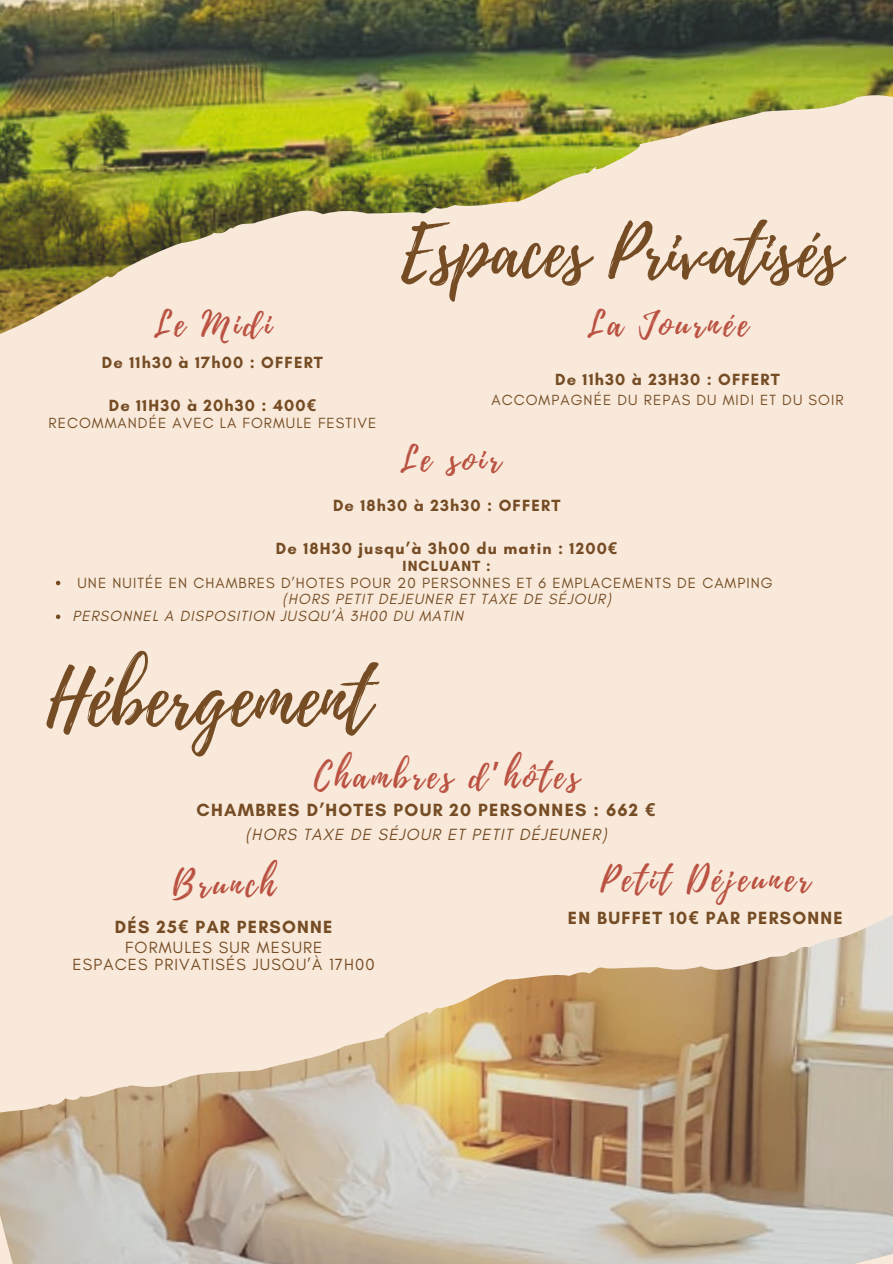
<style>
.page{position:relative;width:893px;height:1264px;background:#fff}
.page>*{position:absolute;margin:0;border:0;box-sizing:border-box;transform-origin:0 0}
.t1{font:78px "Playlist Script";color:#754c24}
.t2{font:69.75px "Playlist Script";color:#754c24}
.t3{font:34.5px "Playlist Script";letter-spacing:.1em;color:#ba5141}
.t4{font:700 18px "Glacial Indifference";letter-spacing:.07em;color:#754c24}
.t5{font:700 16.5px "Glacial Indifference";letter-spacing:.07em;color:#754c24}
.t6{font:16.5px/16.8px "Glacial Indifference";letter-spacing:.07em;color:#754c24;text-align:center}
.t7{font:italic 16.5px "Glacial Indifference";letter-spacing:.07em;color:#754c24}
.t8{font:15px "Glacial Indifference";letter-spacing:.07em;color:#754c24}
.t9{font:italic 15px "Glacial Indifference";letter-spacing:.07em;color:#754c24}
.t10{font:700 15px "Glacial Indifference";letter-spacing:.07em;color:#754c24}
.s1{font-family:"Noto Sans"}
.s2{font-family:"Noto Sans Gurmukhi"}
</style>
<div class="page">
<div style="left:0;top:0;width:892px;height:1263px;background:#f8e9da"></div>
<img style="left:0;top:0;width:892px;height:334px">
<svg style="left:56px;top:580px;width:4px;height:5px"></svg>
<svg style="left:56px;top:614px;width:4px;height:5px"></svg>
<img style="left:0;top:915px;width:892px;height:348px">
<h3 class="t3" style="left:153px;top:300px;width:119px">Le Midi</h3>
<p class="t5" style="left:102px;top:353px;width:222px">De 11h30 à 17h00 : OFFERT</p>
<p class="t5" style="left:109px;top:395px;width:209px">De 11H30 à 20h30 : 400<span class="s1">€</span></p>
<h3 class="t8" style="left:49px;top:414px;width:329px">RECOMMANDÉE AVEC LA FORMULE FESTIVE</h3>
<h2 class="t2" style="left:401px;top:202px;width:441px">Espaces Privatisés</h2>
<p class="t3" style="left:587px;top:300px;width:163px">La Journée</p>
<h3 class="t5" style="left:555px;top:369px;width:226px">De 11h30 à 23H30 : OFFERT</h3>
<h6 class="t8" style="left:491px;top:390px;width:354px">ACCOMPAGNÉE DU REPAS DU MIDI ET DU SOIR</h6>
<p class="t3" style="left:399px;top:434px;width:103px">Le soir</p>
<h6 class="t5" style="left:333px;top:495px;width:229px">De 18h30 à 23h30 : OFFERT</h6>
<h6 class="t5" style="left:276px;top:538px;width:343px">De 18H30 jusqu’à 3h00 du matin : 1200<span class="s1">€</span></h6>
<h6 class="t10" style="left:402px;top:556px;width:90px">INCLUANT :</h6>
<p class="t8" style="left:77px;top:573px;width:696px">UNE NUITÉE EN CHAMBRES D’HOTES POUR 20 PERSONNES ET 6 EMPLACEMENTS DE CAMPING</p>
<p class="t9" style="left:282px;top:590px;width:330px">(HORS PETIT DEJEUNER ET TAXE DE SÉJOUR)</p>
<p class="t9" style="left:72px;top:607px;width:392px">PERSONNEL A DISPOSITION JUSQU’À 3H00 DU MATIN</p>
<h1 class="t1" style="left:46px;top:643px;width:326px">Hébergement</h1>
<h3 class="t3" style="left:314px;top:752px;width:267px">Chambres d<span class="s2">’</span>hôtes</h3>
<p class="t4" style="left:196px;top:799px;width:460px">CHAMBRES D’HOTES POUR 20 PERSONNES : 662 <span class="s1">€</span></p>
<p class="t7" style="left:245px;top:824px;width:363px">(HORS TAXE DE SÉJOUR ET PETIT DÉJEUNER)</p>
<h3 class="t3" style="left:172px;top:859px;width:104px">Brunch</h3>
<p class="t4" style="left:115px;top:915px;width:219px">DÉS 25<span class="s1">€</span> PAR PERSONNE</p>
<p class="t6" style="left:73px;top:938px;width:304px">FORMULES SUR MESURE<br>ESPACES PRIVATISÉS JUSQU’À 17H00</p>
<h3 class="t3" style="left:600px;top:854px;width:211px">Petit Déjeuner</h3>
<p class="t4" style="left:568px;top:906px;width:276px">EN BUFFET 10<span class="s1">€</span> PAR PERSONNE</p>
</div>
